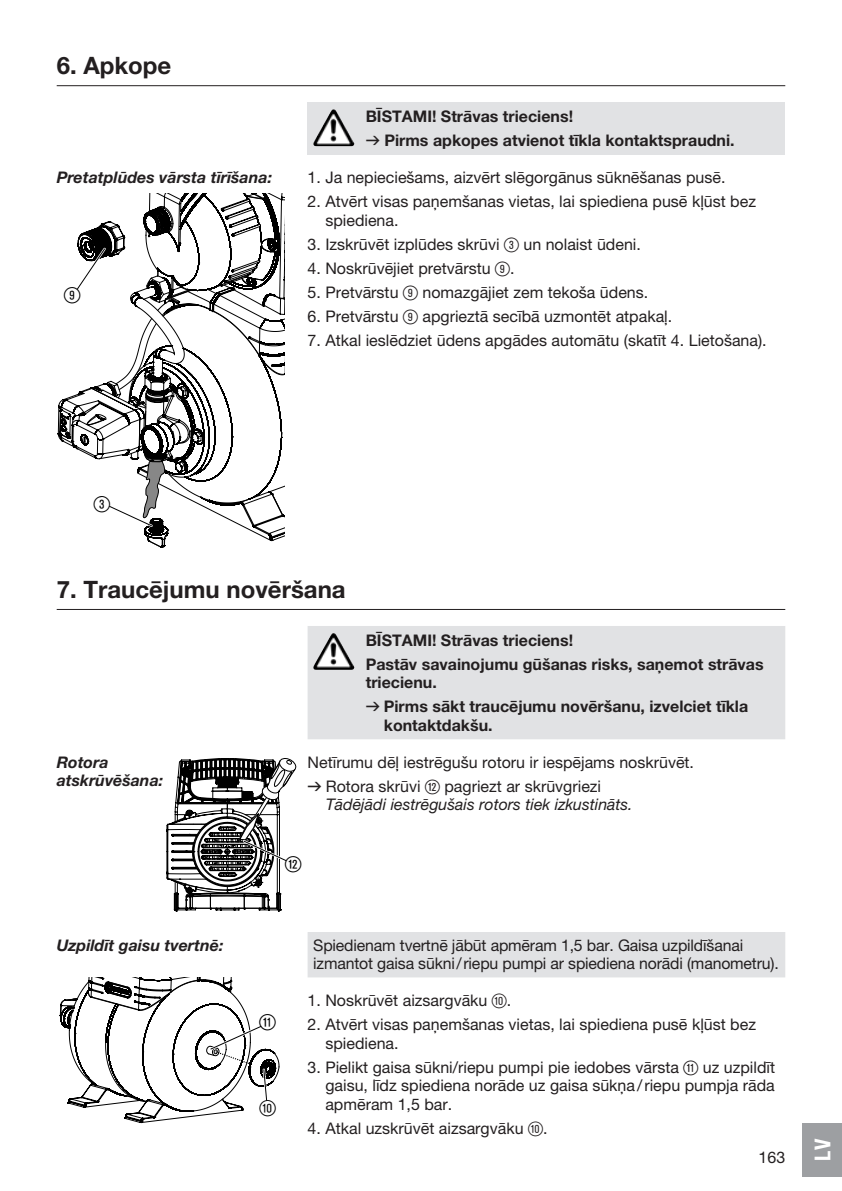
<style>
.page{position:relative;width:842px;height:1191px;background:#fff}
.page>*{position:absolute;margin:0;border:0;box-sizing:border-box;transform-origin:0 0}
.t1{font:700 24px "GARDENA Pro";color:#231f20}
.t2{font:22px "Ziffernim Kreisund Quadrat BQ";color:#000}
.t3{font:22px "GARDENA Pro Bo Cond";color:#fff}
.t4{font:16px/18.4px "GARDENA Pro";color:#231f20}
.t5{font:700 16px/24px "GARDENA Pro";color:#231f20}
.t6{font:italic 700 16px/18.4px "GARDENA Pro";color:#231f20}
.t7{font:italic 16px "GARDENA Pro";color:#231f20}
.s1{font-family:"Formdruck";font-weight:400}
.s2{font-family:"Ziffernim Kreisund Quadrat BQ";font-size:20px}
.s3{font-family:"Formdruck"}
</style>
<div class="page">
<div style="left:308px;top:102px;width:477px;height:53px;background:#e1e2e4"></div>
<hr style="left:57px;top:85px;width:728px;height:1px;background:#231f20">
<img style="left:315px;top:109px;width:18px;height:31px">
<svg style="left:57px;top:194px;width:228px;height:354px"></svg>
<svg style="left:308px;top:626px;width:477px;height:351px"></svg>
<hr style="left:57px;top:609px;width:728px;height:1px;background:#231f20">
<img style="left:315px;top:633px;width:18px;height:31px">
<svg style="left:166px;top:758px;width:131px;height:154px"></svg>
<svg style="left:59px;top:977px;width:221px;height:146px"></svg>
<div style="left:802px;top:1123px;width:40px;height:53px;background:#9d9fa2"></div>
<h1 class="t1" style="left:57px;top:50px;width:116px">6. Apkope</h1>
<p class="t6" style="left:57px;top:168px;width:217px">Pretatplūdes vārsta tīrīšana:</p>
<h2 class="t2" style="left:64px;top:283px;width:18px">9</h2>
<p class="t5" style="left:366px;top:104px;width:370px">BĪSTAMI! Strāvas trieciens!<br><span class="s1">v</span> Pirms apkopes atvienot tīkla kontaktspraudni.</p>
<p class="t4" style="left:308px;top:168px;width:419px">1. Ja nepieciešams, aizvērt slēgorgānus sūknēšanas pusē.</p>
<p class="t4" style="left:325px;top:192px;width:432px;text-indent:-18px">2. Atvērt visas paņemšanas vietas, lai spiediena pusē kļūst bez spiediena.</p>
<p class="t4" style="left:308px;top:234px;width:335px">3. Izskrūvēt izplūdes skrūvi <span class="s2">3</span> un nolaist ūdeni.</p>
<p class="t4" style="left:308px;top:259px;width:209px">4. Noskrūvējiet pretvārstu <span class="s2">9</span>.</p>
<p class="t4" style="left:308px;top:283px;width:342px">5. Pretvārstu <span class="s2">9</span> nomazgājiet zem tekoša ūdens.</p>
<p class="t4" style="left:308px;top:307px;width:366px">6. Pretvārstu <span class="s2">9</span> apgrieztā secībā uzmontēt atpakaļ.</p>
<p class="t4" style="left:308px;top:331px;width:461px">7. Atkal ieslēdziet ūdens apgādes automātu (skatīt 4. Lietošana).</p>
<h2 class="t2" style="left:94px;top:491px;width:18px">3</h2>
<h1 class="t1" style="left:57px;top:574px;width:290px">7. Traucējumu novēršana</h1>
<p class="t5" style="left:366px;top:628px;width:22px">Bīstami</p>
<p class="t5" style="left:366px;top:628px;width:399px;text-indent:66px">! Strāvas trieciens!<br>Pastāv savainojumu gūšanas risks, saņemot strāvas</p>
<p class="t5" style="left:366px;top:670px;width:384px">triecienu.<br><span class="s1">v</span> Pirms sākt traucējumu novēršanu, izvelciet tīkla</p>
<p class="t5" style="left:384px;top:712px;width:110px">kontaktdakšu.</p>
<p class="t6" style="left:57px;top:752px;width:108px">Rotora atskrūvēšana:</p>
<p class="t6" style="left:57px;top:935px;width:168px">Uzpildīt gaisu tvertnē:</p>
<p class="t4" style="left:308px;top:750px;width:388px;line-height:24px">Netīrumu dēļ iestrēgušu rotoru ir iespējams noskrūvēt. <span class="s3">v</span> Rotora skrūvi <span class="s2">w</span> pagriezt ar skrūvgriezi</p>
<p class="t7" style="left:326px;top:795px;width:308px">Tādējādi iestrēgušais rotors tiek izkustināts.</p>
<h2 class="t2" style="left:285px;top:851px;width:18px">w</h2>
<h2 class="t2" style="left:260px;top:1009px;width:18px">q</h2>
<h2 class="t2" style="left:260px;top:1095px;width:18px">0</h2>
<p class="t4" style="left:313px;top:935px;width:467px">Spiedienam tvertnē jābūt apmēram 1,5 bar. Gaisa uzpildīšanai izmantot gaisa sūkni/riepu pumpi ar spiediena norādi (manometru).</p>
<p class="t4" style="left:308px;top:991px;width:205px">1. Noskrūvēt aizsargvāku <span class="s2">0</span>.</p>
<p class="t4" style="left:325px;top:1015px;width:432px;text-indent:-18px">2. Atvērt visas paņemšanas vietas, lai spiediena pusē kļūst bez spiediena.</p>
<p class="t4" style="left:325px;top:1057px;width:451px;text-align:justify;text-indent:-18px">3. Pielikt gaisa sūkni/riepu pumpi pie iedobes vārsta <span class="s2">q</span> uz uzpildīt gaisu, līdz spiediena norāde uz gaisa sūkņa/riepu pumpja rāda apmēram 1,5 bar.</p>
<p class="t4" style="left:308px;top:1118px;width:241px">4. Atkal uzskrūvēt aizsargvāku <span class="s2">0</span>.</p>
<p class="t4" style="left:759px;top:1147px;width:28px">163</p>
<h2 class="t3" style="left:809px;top:1160px;width:23px;rotate:-90deg">LV</h2>
</div>
